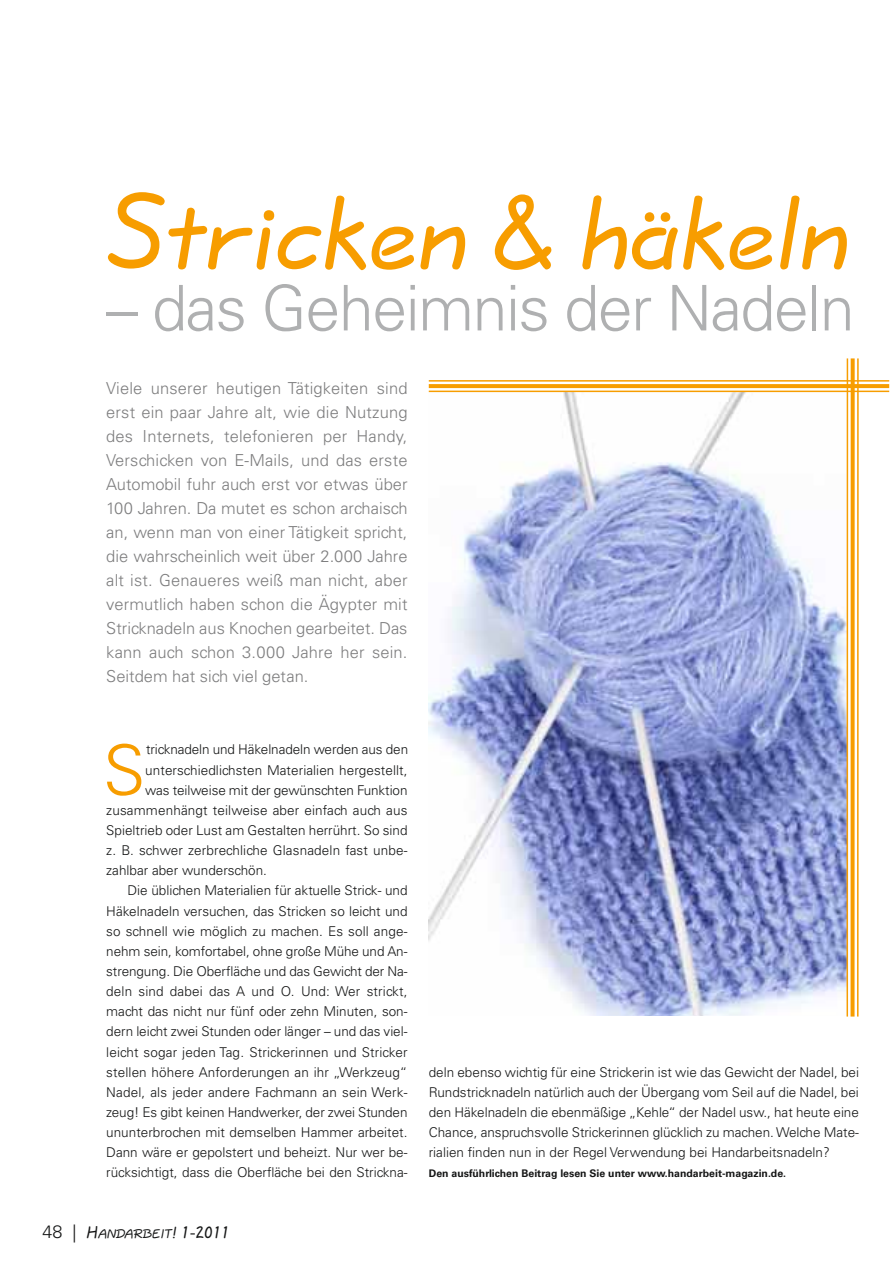
<style>
.page{position:relative;width:893px;height:1263px;background:#fff}
.page>*{position:absolute;margin:0;border:0;box-sizing:border-box;transform-origin:0 0}
.t1{font:114px "Quill Script";letter-spacing:-.025em;color:#f79d00}
.t2{font:300 69.3px "Univers";color:#f79d00}
.t3{font:300 63px "Univers";letter-spacing:-.025em;color:#afb0b1}
.t4{font:300 16.5px/24px "Univers";color:#7d7d7e;text-align:justify}
.t5{font:300 13.5px/20.1px "Univers";color:#151616;text-align:justify}
.t6{font:13.5px "Quill Script";color:#151616}
.t7{font:700 10.5px "Univers";color:#151616}
.s1{font-family:"Univers";font-weight:300;font-size:18px}
.s2{font-size:18px}
</style>
<div class="page">
<img style="left:429px;top:392px;width:417px;height:624px">
<hr style="left:846px;top:358px;width:2px;height:658px;background:#f79d00">
<div style="left:850px;top:358px;width:5px;height:658px;background:#f79d00"></div>
<hr style="left:857px;top:358px;width:2px;height:658px;background:#f79d00">
<hr style="left:429px;top:380px;width:460px;height:2px;background:#f79d00">
<svg style="left:429px;top:384px;width:460px;height:4px;background:#f79f05"></svg>
<hr style="left:429px;top:391px;width:460px;height:1px;background:#f79d00">
<h1 class="t1" style="left:106px;top:196px;width:747px">Stricken &amp; häkeln</h1>
<h3 class="t3" style="left:106px;top:285px;width:750px">– das Geheimnis der Nadeln</h3>
<p class="t4" style="left:106px;top:377px;width:303px">Viele unserer heutigen Tätigkeiten sind erst ein paar Jahre alt, wie die Nutzung des Internets, telefonieren per Handy, Verschicken von E-Mails, und das erste Automobil fuhr auch erst vor etwas über 100 Jahren. Da mutet es schon archaisch an, wenn man von einer Tätigkeit spricht, die wahrscheinlich weit über 2.000 Jahre alt ist. Genaueres weiß man nicht, aber vermutlich haben schon die Ägypter mit Stricknadeln aus Knochen gearbeitet. Das kann auch schon 3.000 Jahre her sein.<br>Seitdem hat sich viel getan.</p>
<h2 class="t2" style="left:103px;top:745px;width:44px">S</h2>
<p class="t5" style="left:146px;top:741px;width:264px">tricknadeln und Häkelnadeln werden aus den</p>
<p class="t5" style="left:145px;top:761px;width:264px">unterschiedlichsten Materialien hergestellt,</p>
<p class="t5" style="left:145px;top:781px;width:264px">was teilweise mit der gewünschten Funktion</p>
<p class="t5" style="left:106px;top:801px;width:303px">zusammenhängt teilweise aber einfach auch aus</p>
<p class="t5" style="left:106px;top:821px;width:303px">Spieltrieb oder Lust am Gestalten herrührt. So sind</p>
<p class="t5" style="left:106px;top:841px;width:303px">z. B. schwer zerbrechliche Glasnadeln fast unbe-</p>
<p class="t5" style="left:106px;top:862px;width:162px">zahlbar aber wunderschön.</p>
<p class="t5" style="left:128px;top:882px;width:281px">Die üblichen Materialien für aktuelle Strick- und</p>
<p class="t5" style="left:106px;top:902px;width:303px">Häkelnadeln versuchen, das Stricken so leicht und</p>
<p class="t5" style="left:106px;top:922px;width:303px">so schnell wie möglich zu machen. Es soll ange-</p>
<p class="t5" style="left:106px;top:942px;width:303px">nehm sein, komfortabel, ohne große Mühe und An-</p>
<p class="t5" style="left:106px;top:962px;width:303px">strengung. Die Oberfläche und das Gewicht der Na-</p>
<p class="t5" style="left:106px;top:982px;width:303px">deln sind dabei das A und O. Und: Wer strickt,</p>
<p class="t5" style="left:106px;top:1003px;width:303px">macht das nicht nur fünf oder zehn Minuten, son-</p>
<p class="t5" style="left:106px;top:1023px;width:303px">dern leicht zwei Stunden oder länger – und das viel-</p>
<p class="t5" style="left:106px;top:1043px;width:303px">leicht sogar jeden Tag. Strickerinnen und Stricker</p>
<p class="t5" style="left:106px;top:1063px;width:303px">stellen höhere Anforderungen an ihr „Werkzeug“</p>
<p class="t5" style="left:106px;top:1083px;width:303px">Nadel, als jeder andere Fachmann an sein Werk-</p>
<p class="t5" style="left:106px;top:1103px;width:303px">zeug! Es gibt keinen Handwerker, der zwei Stunden</p>
<p class="t5" style="left:106px;top:1123px;width:303px">ununterbrochen mit demselben Hammer arbeitet.</p>
<p class="t5" style="left:106px;top:1144px;width:303px">Dann wäre er gepolstert und beheizt. Nur wer be-</p>
<p class="t5" style="left:106px;top:1164px;width:303px">rücksichtigt, dass die Oberfläche bei den Strickna-</p>
<p class="t6" style="left:43px;top:1229px;width:189px"><span class="s1">48 |</span> <span class="s2">H</span>ANDARBEIT<span class="s2">! 1-2011</span></p>
<p class="t5" style="left:429px;top:1063px;width:432px">deln ebenso wichtig für eine Strickerin ist wie das Gewicht der Nadel, bei Rundstricknadeln natürlich auch der Übergang vom Seil auf die Nadel, bei den Häkelnadeln die ebenmäßige „Kehle“ der Nadel usw., hat heute eine Chance, anspruchsvolle Strickerinnen glücklich zu machen. Welche Mate&shy;rialien finden nun in der Regel Verwendung bei Handarbeitsnadeln?</p>
<p class="t7" style="left:429px;top:1170px;width:359px">Den ausführlichen Beitrag lesen Sie unter www.handarbeit-magazin.de.</p>
</div>
